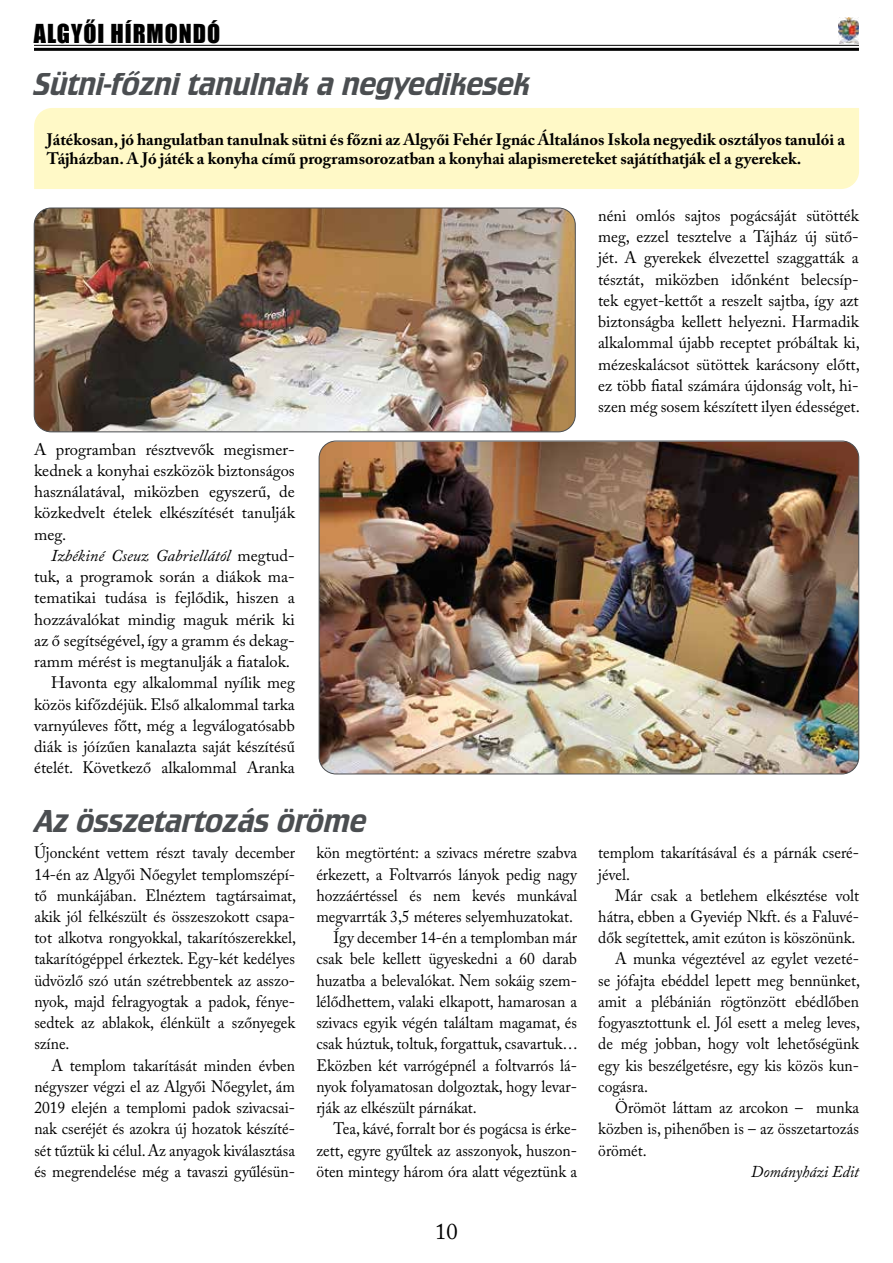
<style>
.page{position:relative;width:893px;height:1263px;background:#fff}
.page>*{position:absolute;margin:0;border:0;box-sizing:border-box;transform-origin:0 0}
.t1{font:33px "Crillee TOT";color:#4b4e51}
.t2{font:24px "Impact";letter-spacing:.04em;color:#000}
.t3{font:22.5px "Adobe Caslon Pro";color:#000}
.t4{font:16.5px/21.3px "Adobe Caslon Pro";color:#000;text-align:justify;scale:.94 1}
.t5{font:16.5px/21.3px "Adobe Caslon Pro";color:#000;text-align:justify}
.t6{font:700 16.5px/19.8px "Adobe Caslon Pro";color:#000}
.t7{font:italic 16.5px "Adobe Caslon Pro";color:#000;scale:.94 1}
.s1{font-style:italic}
</style>
<div class="page">
<hr style="left:34px;top:45px;width:825px;height:1px;background:#000">
<hr style="left:34px;top:48px;width:825px;height:3px;background:#000">
<img style="left:838px;top:17px;width:21px;height:26px">
<div style="left:34px;top:108px;width:825px;height:81px;background:#fff9c7"></div>
<img style="left:34px;top:208px;width:541px;height:224px">
<div style="left:34px;top:208px;width:541px;height:224px;border:1px solid #4b4e51;border-radius:17px"></div>
<img style="left:319px;top:441px;width:540px;height:333px">
<h2 class="t2" style="left:34px;top:15px;width:188px">ALGYŐI HÍRMONDÓ</h2>
<h1 class="t1" style="left:34px;top:65px;width:498px">Sütni-főzni tanulnak a negyedikesek</h1>
<p class="t6" style="left:47px;top:129px;width:799px">Játékosan, jó hangulatban tanulnak sütni és főzni az Algyői Fehér Ignác Általános Iskola negyedik osztályos tanulói a<br>Tájházban. A Jó játék a konyha című programsorozatban a konyhai alapismereteket sajátíthatják el a gyerekek.</p>
<p class="t5" style="left:34px;top:438px;width:262px">A programban résztvevők megismer&shy;kednek a konyhai eszközök biztonságos használatával, miközben egyszerű, de közkedvelt ételek elkészítését tanulják meg.</p>
<p class="t5" style="left:34px;top:544px;width:262px;text-align:right"><span class="s1">Izbékiné Cseuz Gabriellától</span> megtud&shy;tuk, a programok során a diákok ma&shy;tematikai tudása is fejlődik, hiszen a hozzávalókat mindig maguk mérik ki az ő segítségével, így a gramm és dekag&shy;ramm mérést is megtanulják a fiatalok.<br>Havonta egy alkalommal nyílik meg közös kifőzdéjük. Első alkalommal tarka varnyúleves főtt, még a legválogatósabb diák is jóízűen kanalazta saját készítésű ételét. Következő alkalommal Aranka</p>
<h1 class="t1" style="left:34px;top:803px;width:334px">Az összetartozás öröme</h1>
<p class="t4" style="left:34px;top:842px;width:280px">Újoncként vettem részt tavaly december 14-én az Algyői Nőegylet templomszépí&shy;tő munkájában. Elnéztem tagtársaimat, akik jól felkészült és összeszokott csapa&shy;tot alkotva rongyokkal, takarítószerekkel, takarítógéppel érkeztek. Egy-két kedélyes üdvözlő szó után szétrebbentek az asszo&shy;nyok, majd felragyogtak a padok, fénye&shy;sedtek az ablakok, élénkült a szőnyegek színe.</p>
<p class="t4" style="left:34px;top:1054px;width:279px;text-indent:17px">A templom takarítását minden évben négyszer végzi el az Algyői Nőegylet, ám 2019 elején a templomi padok szivacsai&shy;nak cseréjét és azokra új hozatok készíté&shy;sét tűztük ki célul. Az anyagok kiválasztása és megrendelése még a tavaszi gyűlésün-</p>
<p class="t4" style="left:316px;top:842px;width:279px">kön megtörtént: a szivacs méretre szabva</p>
<p class="t4" style="left:316px;top:863px;width:279px">érkezett, a Foltvarrós lányok pedig nagy</p>
<p class="t4" style="left:316px;top:884px;width:279px">hozzáértéssel és nem kevés munkával</p>
<p class="t4" style="left:316px;top:906px;width:275px">megvarrták 3,5 méteres selyemhuzatokat.</p>
<p class="t4" style="left:333px;top:927px;width:261px">Így december 14-én a templomban már</p>
<p class="t4" style="left:316px;top:948px;width:279px">csak bele kellett ügyeskedni a 60 darab</p>
<p class="t4" style="left:316px;top:969px;width:279px">huzatba a belevalókat. Nem sokáig szem-</p>
<p class="t4" style="left:316px;top:991px;width:279px">lélődhettem, valaki elkapott, hamarosan a</p>
<p class="t4" style="left:316px;top:1012px;width:279px">szivacs egyik végén találtam magamat, és</p>
<p class="t4" style="left:316px;top:1033px;width:280px">csak húztuk, toltuk, forgattuk, csavartuk…</p>
<p class="t4" style="left:316px;top:1054px;width:279px">Eközben két varrógépnél a foltvarrós lá-</p>
<p class="t4" style="left:316px;top:1075px;width:279px">nyok folyamatosan dolgoztak, hogy levar-</p>
<p class="t4" style="left:316px;top:1097px;width:172px">rják az elkészült párnákat.</p>
<p class="t4" style="left:333px;top:1118px;width:261px">Tea, kávé, forralt bor és pogácsa is érke-</p>
<p class="t4" style="left:316px;top:1139px;width:279px">zett, egyre gyűltek az asszonyok, huszon-</p>
<p class="t4" style="left:316px;top:1160px;width:279px">öten mintegy három óra alatt végeztünk a</p>
<h3 class="t3" style="left:435px;top:1218px;width:24px">10</h3>
<p class="t5" style="left:598px;top:205px;width:263px">néni omlós sajtos pogácsáját sütötték meg, ezzel tesztelve a Tájház új sütő&shy;jét. A gyerekek élvezettel szaggatták a tésztát, miközben időnként belecsíp&shy;tek egyet-kettőt a reszelt sajtba, így azt biztonságba kellett helyezni. Harmadik alkalommal újabb receptet próbáltak ki, mézeskalácsot sütöttek karácsony előtt, ez több fiatal számára újdonság volt, hi&shy;szen még sosem készített ilyen édességet.</p>
<p class="t4" style="left:598px;top:842px;width:279px">templom takarításával és a párnák cseré&shy;jével.</p>
<p class="t4" style="left:615px;top:884px;width:261px">Már csak a betlehem elkésztése volt</p>
<p class="t4" style="left:598px;top:906px;width:279px">hátra, ebben a Gyeviép Nkft. és a Faluvé-</p>
<p class="t4" style="left:598px;top:927px;width:275px">dők segítettek, amit ezúton is köszönünk.</p>
<p class="t4" style="left:615px;top:948px;width:261px">A munka végeztével az egylet vezeté-</p>
<p class="t4" style="left:598px;top:969px;width:280px">se jófajta ebéddel lepett meg bennünket,</p>
<p class="t4" style="left:598px;top:990px;width:279px">amit a plébánián rögtönzött ebédlőben</p>
<p class="t4" style="left:598px;top:1012px;width:280px">fogyasztottunk el. Jól esett a meleg leves,</p>
<p class="t4" style="left:598px;top:1033px;width:279px">de még jobban, hogy volt lehetőségünk</p>
<p class="t4" style="left:598px;top:1054px;width:279px">egy kis beszélgetésre, egy kis közös kun-</p>
<p class="t4" style="left:598px;top:1075px;width:54px">cogásra.</p>
<p class="t4" style="left:615px;top:1097px;width:261px">Örömöt láttam az arcokon – munka</p>
<p class="t4" style="left:598px;top:1118px;width:279px">közben is, pihenőben is – az összetartozás</p>
<p class="t4" style="left:598px;top:1139px;width:53px">örömét.</p>
<p class="t7" style="left:751px;top:1161px;width:116px">Dományházi Edit</p>
</div>
